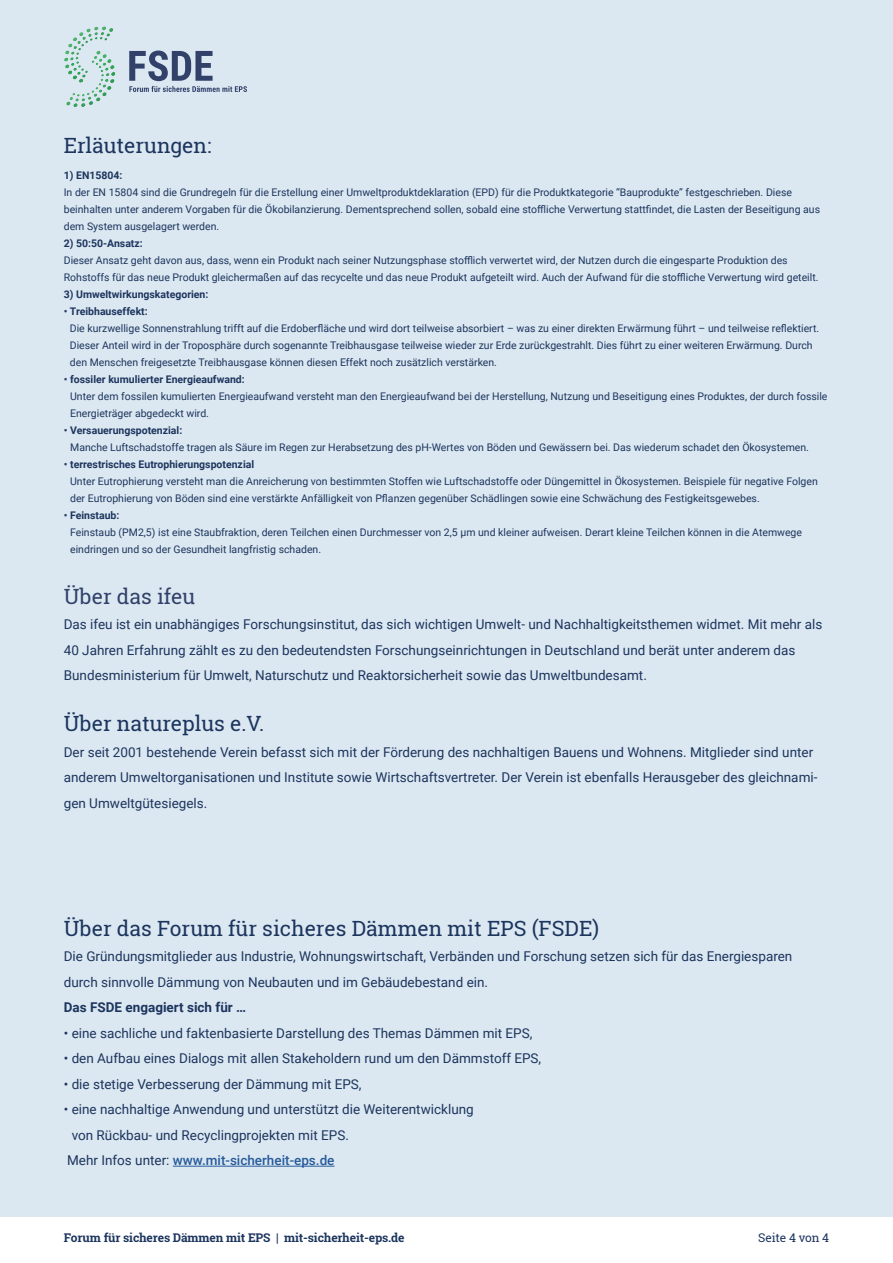
<style>
.page{position:relative;width:893px;height:1263px;background:#fff}
.page>*{position:absolute;margin:0;border:0;box-sizing:border-box;transform-origin:0 0}
.t1{font:21px "Roboto Slab";color:#1c355e}
.t2{font:21px "Roboto Slab";color:#31416a}
.t3{font:13.5px/25.5px "Roboto";color:#1c355e}
.t4{font:500 13.5px "Roboto";color:#275b9b}
.t5{font:700 13.5px "Roboto";color:#1c355e}
.t6{font:700 12px "Roboto Slab";letter-spacing:-.01em;color:#1c355e}
.t7{font:12px "Roboto Slab";letter-spacing:-.01em;color:#1c355e}
.t8{font:10.5px/17px "Roboto";color:#1c355e}
.t9{font:700 10.5px "Roboto";color:#1c355e}
.s1{font-weight:700;color:#31416a}
.s2{font-weight:700}
.s3{font-weight:400;color:#1c355e}
</style>
<div class="page">
<div style="left:0;top:0;width:893px;height:1216px;background:#dce8f1"></div>
<hr style="left:173px;top:1166px;width:162px;height:1px;background:#275b9b">
<svg style="left:129px;top:51px;width:118px;height:41px"></svg>
<svg style="left:64px;top:26px;width:52px;height:81px"></svg>
<h1 class="t1" style="left:64px;top:131px;width:149px">Erläuterungen:</h1>
<p class="t9" style="left:64px;top:167px;width:60px">1) EN15804:</p>
<p class="t8" style="left:64px;top:183px;width:758px">In der EN 15804 sind die Grundregeln für die Erstellung einer Umweltproduktdeklaration (EPD) für die Produktkategorie “Bauprodukte” festgeschrieben. Diese beinhalten unter anderem Vorgaben für die Ökobilanzierung. Dementsprechend sollen, sobald eine stoffliche Verwertung stattfindet, die Lasten der Beseitigung aus dem System ausgelagert werden.</p>
<p class="t9" style="left:64px;top:236px;width:81px">2) 50:50-Ansatz:</p>
<p class="t8" style="left:64px;top:251px;width:756px">Dieser Ansatz geht davon aus, dass, wenn ein Produkt nach seiner Nutzungsphase stofflich verwertet wird, der Nutzen durch die eingesparte Produktion des<br>Rohstoffs für das neue Produkt gleichermaßen auf das recycelte und das neue Produkt aufgeteilt wird. Auch der Aufwand für die stoffliche Verwertung wird geteilt.</p>
<p class="t9" style="left:64px;top:287px;width:146px">3) Umweltwirkungskategorien:</p>
<p class="t8" style="left:70px;top:302px;width:751px;text-indent:-6px"><span class="s1">•</span> <span class="s2">Treibhauseffekt:<br></span>Die kurzwellige Sonnenstrahlung trifft auf die Erdoberfläche und wird dort teilweise absorbiert – was zu einer direkten Erwärmung führt – und teilweise reflektiert.<br>Dieser Anteil wird in der Troposphäre durch sogenannte Treibhausgase teilweise wieder zur Erde zurückgestrahlt. Dies führt zu einer weiteren Erwärmung. Durch den Menschen freigesetzte Treibhausgase können diesen Effekt noch zusätzlich verstärken.</p>
<p class="t8" style="left:70px;top:370px;width:759px;text-indent:-6px"><span class="s1">•</span> <span class="s2">fossiler kumulierter Energieaufwand:<br></span>Unter dem fossilen kumulierten Energieaufwand versteht man den Energieaufwand bei der Herstellung, Nutzung und Beseitigung eines Produktes, der durch fossile<br>Energieträger abgedeckt wird.</p>
<p class="t8" style="left:70px;top:421px;width:740px;text-indent:-6px"><span class="s1">•</span> <span class="s2">Versauerungspotenzial:<br></span>Manche Luftschadstoffe tragen als Säure im Regen zur Herabsetzung des pH-Wertes von Böden und Gewässern bei. Das wiederum schadet den Ökosystemen.</p>
<p class="t8" style="left:70px;top:455px;width:749px;text-indent:-6px"><span class="s1">•</span> <span class="s2">terrestrisches Eutrophierungspotenzial<br></span>Unter Eutrophierung versteht man die Anreicherung von bestimmten Stoffen wie Luftschadstoffe oder Düngemittel in Ökosystemen. Beispiele für negative Folgen der Eutrophierung von Böden sind eine verstärkte Anfälligkeit von Pflanzen gegenüber Schädlingen sowie eine Schwächung des Festigkeitsgewebes.</p>
<p class="t8" style="left:70px;top:506px;width:733px;text-indent:-6px"><span class="s1">•</span> <span class="s2">Feinstaub:<br></span>Feinstaub (PM2,5) ist eine Staubfraktion, deren Teilchen einen Durchmesser von 2,5 µm und kleiner aufweisen. Derart kleine Teilchen können in die Atemwege eindringen und so der Gesundheit langfristig schaden.</p>
<h1 class="t2" style="left:64px;top:582px;width:133px">Über das ifeu</h1>
<p class="t3" style="left:64px;top:611px;width:760px">Das ifeu ist ein unabhängiges Forschungsinstitut, das sich wichtigen Umwelt- und Nachhaltigkeitsthemen widmet. Mit mehr als<br>40 Jahren Erfahrung zählt es zu den bedeutendsten Forschungseinrichtungen in Deutschland und berät unter anderem das<br>Bundesministerium für Umwelt, Naturschutz und Reaktorsicherheit sowie das Umweltbundesamt.</p>
<h1 class="t1" style="left:64px;top:709px;width:202px">Über natureplus e.V.</h1>
<p class="t3" style="left:64px;top:739px;width:755px">Der seit 2001 bestehende Verein befasst sich mit der Förderung des nachhaltigen Bauens und Wohnens. Mitglieder sind unter anderem Umweltorganisationen und Institute sowie Wirtschaftsvertreter. Der Verein ist ebenfalls Herausgeber des gleichnami&shy;gen Umweltgütesiegels.</p>
<h1 class="t1" style="left:64px;top:913px;width:537px">Über das Forum für sicheres Dämmen mit EPS (FSDE)</h1>
<p class="t3" style="left:64px;top:943px;width:730px">Die Gründungsmitglieder aus Industrie, Wohnungswirtschaft, Verbänden und Forschung setzen sich für das Energiesparen durch sinnvolle Dämmung von Neubauten und im Gebäudebestand ein.</p>
<p class="t5" style="left:64px;top:998px;width:184px">Das FSDE engagiert sich für …</p>
<p class="t3" style="left:64px;top:1019px;width:470px">• eine sachliche und faktenbasierte Darstellung des Themas Dämmen mit EPS,</p>
<p class="t3" style="left:64px;top:1045px;width:479px">• den Aufbau eines Dialogs mit allen Stakeholdern rund um den Dämmstoff EPS,</p>
<p class="t3" style="left:64px;top:1070px;width:299px">• die stetige Verbesserung der Dämmung mit EPS,</p>
<p class="t3" style="left:64px;top:1096px;width:411px">• eine nachhaltige Anwendung und unterstützt die Weiterentwicklung</p>
<p class="t3" style="left:72px;top:1122px;width:279px">von Rückbau- und Recyclingprojekten mit EPS.</p>
<p class="t4" style="left:67px;top:1151px;width:269px"><span class="s3">Mehr Infos unter:</span> www.mit-sicherheit-eps.de</p>
<p class="t6" style="left:64px;top:1229px;width:342px">Forum für sicheres Dämmen mit EPS | mit-sicherheit-eps.de</p>
<p class="t7" style="left:758px;top:1229px;width:73px">Seite 4 von 4</p>
</div>
